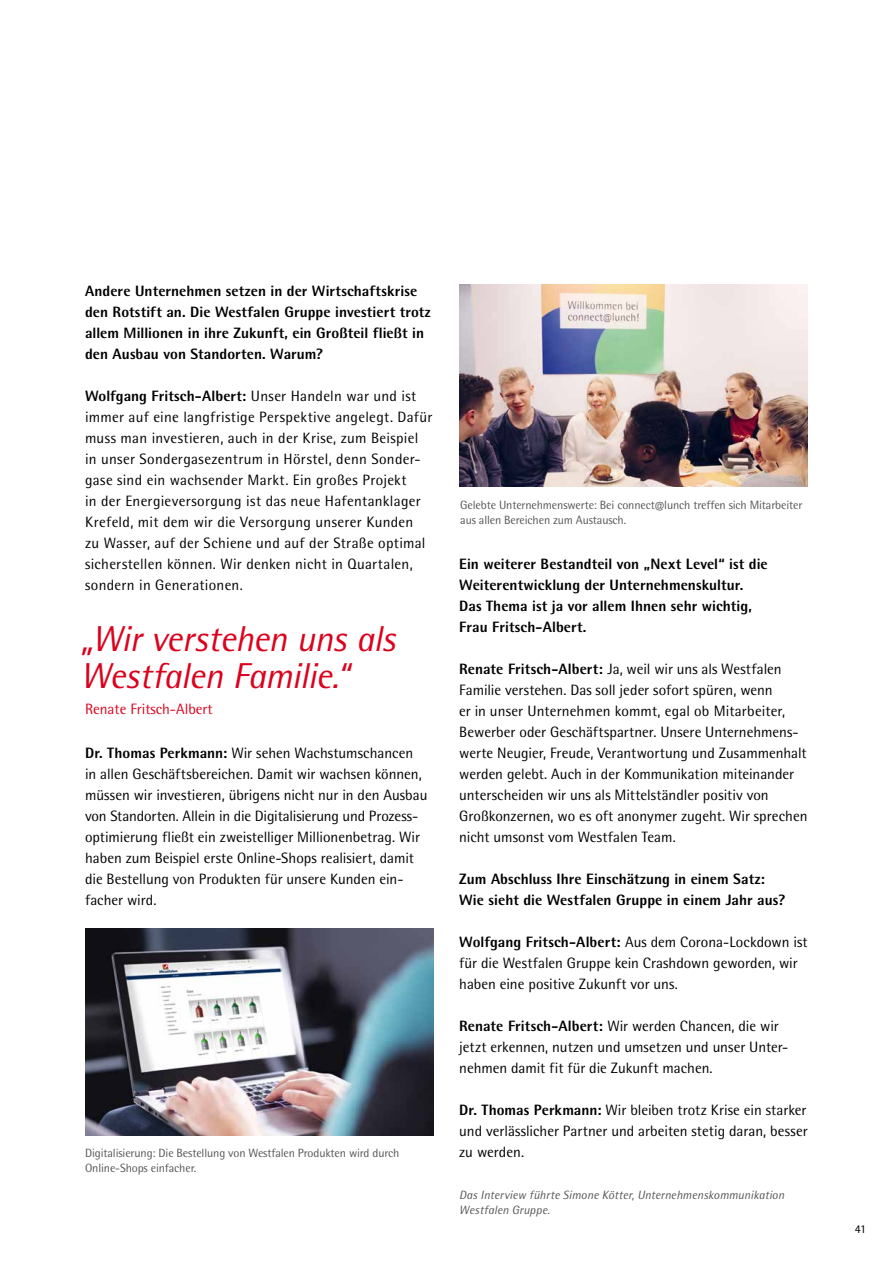
<style>
.page{position:relative;width:893px;height:1263px;background:#fff}
.page>*{position:absolute;margin:0;border:0;box-sizing:border-box;transform-origin:0 0}
.t1{font:italic 36px/37.5px "Rotis Semi Sans Pro";letter-spacing:-.015em;color:#db021d}
.t2{font:15px/21px "Rotis Semi Sans Pro";letter-spacing:.005em;color:#000}
.t3{font:800 15px/21px "Rotis Semi Sans Pro";color:#000}
.t4{font:15px "Rotis Semi Sans Pro";color:#db021d}
.t5{font:12px/15px "Rotis Semi Sans Pro";letter-spacing:-.01em;color:#565656}
.t6{font:italic 12px/15px "Rotis Semi Sans Pro";letter-spacing:.005em;color:#565656}
.t7{font:12px "Rotis Semi Sans Pro";color:#000}
.s1{font-weight:800}
</style>
<div class="page">
<img style="left:85px;top:928px;width:349px;height:207px">
<img style="left:459px;top:285px;width:349px;height:201px">
<p class="t3" style="left:85px;top:280px;width:347px">Andere Unternehmen setzen in der Wirtschaftskrise den Rotstift an. Die Westfalen Gruppe investiert trotz allem Millionen in ihre Zukunft, ein Großteil fließt in den Ausbau von Standorten. Warum?</p>
<p class="t2" style="left:85px;top:385px;width:349px"><span class="s1">Wolfgang Fritsch-Albert:</span> Unser Handeln war und ist immer auf eine langfristige Perspektive angelegt. Dafür muss man investieren, auch in der Krise, zum Beispiel in unser Sondergasezentrum in Hörstel, denn Sonder&shy;gase sind ein wachsender Markt. Ein großes Projekt<br>in der Energieversorgung ist das neue Hafentanklager Krefeld, mit dem wir die Versorgung unserer Kunden<br>zu Wasser, auf der Schiene und auf der Straße optimal sicherstellen können. Wir denken nicht in Quartalen, sondern in Generationen.</p>
<h1 class="t1" style="left:81px;top:619px;width:317px">„Wir verstehen uns als<br>Westfalen Familie.“</h1>
<p class="t4" style="left:85px;top:700px;width:129px">Renate Fritsch-Albert</p>
<p class="t2" style="left:85px;top:742px;width:344px"><span class="s1">Dr. Thomas Perkmann:</span> Wir sehen Wachstumschancen in allen Geschäftsbereichen. Damit wir wachsen können, müssen wir investieren, übrigens nicht nur in den Ausbau von Standorten. Allein in die Digitalisierung und Prozess&shy;optimierung fließt ein zweistelliger Millionenbetrag. Wir haben zum Beispiel erste Online-Shops realisiert, damit die Bestellung von Produkten für unsere Kunden ein&shy;facher wird.</p>
<p class="t5" style="left:85px;top:1145px;width:316px">Digitalisierung: Die Bestellung von Westfalen Produkten wird durch<br>Online-Shops einfacher.</p>
<p class="t5" style="left:460px;top:497px;width:344px">Gelebte Unternehmenswerte: Bei connect@lunch treffen sich Mitarbeiter aus allen Bereichen zum Austausch.</p>
<p class="t3" style="left:459px;top:553px;width:310px">Ein weiterer Bestandteil von „Next Level“ ist die Weiterentwicklung der Unternehmenskultur.<br>Das Thema ist ja vor allem Ihnen sehr wichtig, Frau Fritsch-Albert.</p>
<p class="t2" style="left:459px;top:658px;width:350px"><span class="s1">Renate Fritsch-Albert:</span> Ja, weil wir uns als Westfalen Familie verstehen. Das soll jeder sofort spüren, wenn<br>er in unser Unternehmen kommt, egal ob Mitarbeiter, Bewerber oder Geschäftspartner. Unsere Unternehmens&shy;werte Neugier, Freude, Verantwortung und Zusammenhalt werden gelebt. Auch in der Kommunikation miteinander unterscheiden wir uns als Mittelständler positiv von Großkonzernen, wo es oft anonymer zugeht. Wir sprechen nicht umsonst vom Westfalen Team.</p>
<p class="t3" style="left:459px;top:868px;width:327px">Zum Abschluss Ihre Einschätzung in einem Satz:<br>Wie sieht die Westfalen Gruppe in einem Jahr aus?</p>
<p class="t2" style="left:459px;top:931px;width:350px"><span class="s1">Wolfgang Fritsch-Albert:</span> Aus dem Corona-Lockdown ist für die Westfalen Gruppe kein Crashdown geworden, wir haben eine positive Zukunft vor uns.</p>
<p class="t2" style="left:459px;top:1015px;width:331px"><span class="s1">Renate Fritsch-Albert:</span> Wir werden Chancen, die wir jetzt erkennen, nutzen und umsetzen und unser Unter&shy;nehmen damit fit für die Zukunft machen.</p>
<p class="t2" style="left:459px;top:1099px;width:350px;text-align:justify"><span class="s1">Dr. Thomas Perkmann:</span> Wir bleiben trotz Krise ein starker und verlässlicher Partner und arbeiten stetig daran, besser zu werden.</p>
<p class="t6" style="left:459px;top:1187px;width:327px">Das Interview führte Simone Kötter, Unternehmenskommunikation<br>Westfalen Gruppe.</p>
<p class="t7" style="left:855px;top:1222px;width:13px">41</p>
</div>
